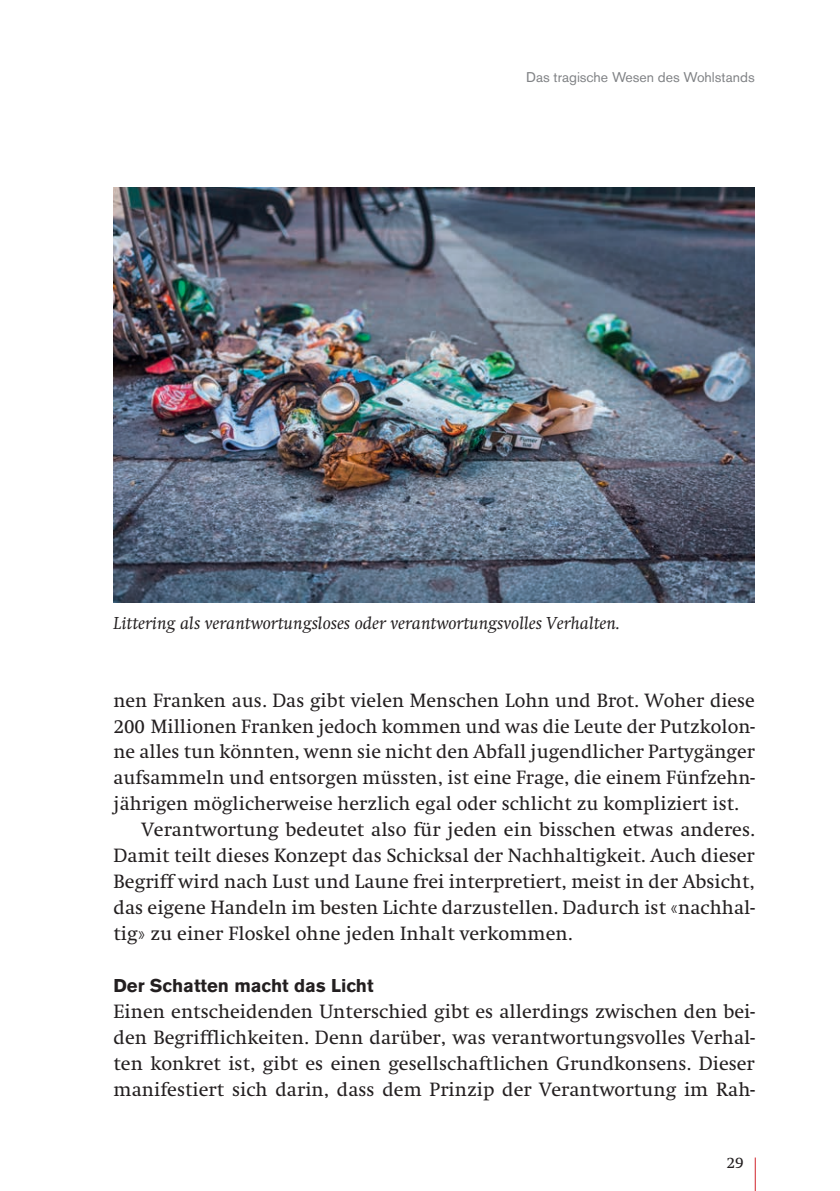
<style>
.page{position:relative;width:840px;height:1191px;background:#fff}
.page>*{position:absolute;margin:0;border:0;box-sizing:border-box;transform-origin:0 0}
.t1{font:20px/26px "Swift";color:#231f20;text-align:justify}
.t2{font:700 18.4px "Akzidenz Grotesk BE";color:#231f20}
.t3{font:italic 18px "Swift";color:#231f20}
.t4{font:16px "Swift";color:#231f20}
.t5{font:14px "Akzidenz Grotesk BE";color:#808285}
</style>
<div class="page">
<hr style="left:754px;top:1157px;width:1px;height:34px;background:#d1232a">
<img style="left:113px;top:187px;width:641px;height:415px">
<p class="t5" style="left:526px;top:69px;width:230px">Das tragische Wesen des Wohlstands</p>
<p class="t3" style="left:113px;top:613px;width:507px">Littering als verantwortungsloses oder verantwortungsvolles Verhalten.</p>
<p class="t1" style="left:113px;top:687px;width:642px">nen Franken aus. Das gibt vielen Menschen Lohn und Brot. Woher diese</p>
<p class="t1" style="left:113px;top:713px;width:642px">200 Millionen Franken jedoch kommen und was die Leute der Putzkolon-</p>
<p class="t1" style="left:113px;top:739px;width:642px">ne alles tun könnten, wenn sie nicht den Abfall jugendlicher Partygänger</p>
<p class="t1" style="left:113px;top:765px;width:642px">aufsammeln und entsorgen müssten, ist eine Frage, die einem Fünfzehn-</p>
<p class="t1" style="left:113px;top:791px;width:626px">jährigen möglicherweise herzlich egal oder schlicht zu kompliziert ist.</p>
<p class="t1" style="left:142px;top:817px;width:614px">Verantwortung bedeutet also für jeden ein bisschen etwas anderes.</p>
<p class="t1" style="left:113px;top:843px;width:642px">Damit teilt dieses Konzept das Schicksal der Nachhaltigkeit. Auch dieser</p>
<p class="t1" style="left:113px;top:869px;width:642px">Begriff wird nach Lust und Laune frei interpretiert, meist in der Absicht,</p>
<p class="t1" style="left:113px;top:895px;width:642px">das eigene Handeln im besten Lichte darzustellen. Dadurch ist «nachhal-</p>
<p class="t1" style="left:113px;top:921px;width:460px">tig» zu einer Floskel ohne jeden Inhalt verkommen.</p>
<p class="t2" style="left:113px;top:975px;width:261px">Der Schatten macht das Licht</p>
<p class="t1" style="left:113px;top:999px;width:642px">Einen entscheidenden Unterschied gibt es allerdings zwischen den bei&shy;den Begrifflichkeiten. Denn darüber, was verantwortungsvolles Verhal&shy;ten konkret ist, gibt es einen gesellschaftlichen Grundkonsens. Dieser manifestiert sich darin, dass dem Prinzip der Verantwortung im Rah-</p>
<p class="t4" style="left:726px;top:1154px;width:18px">29</p>
</div>
